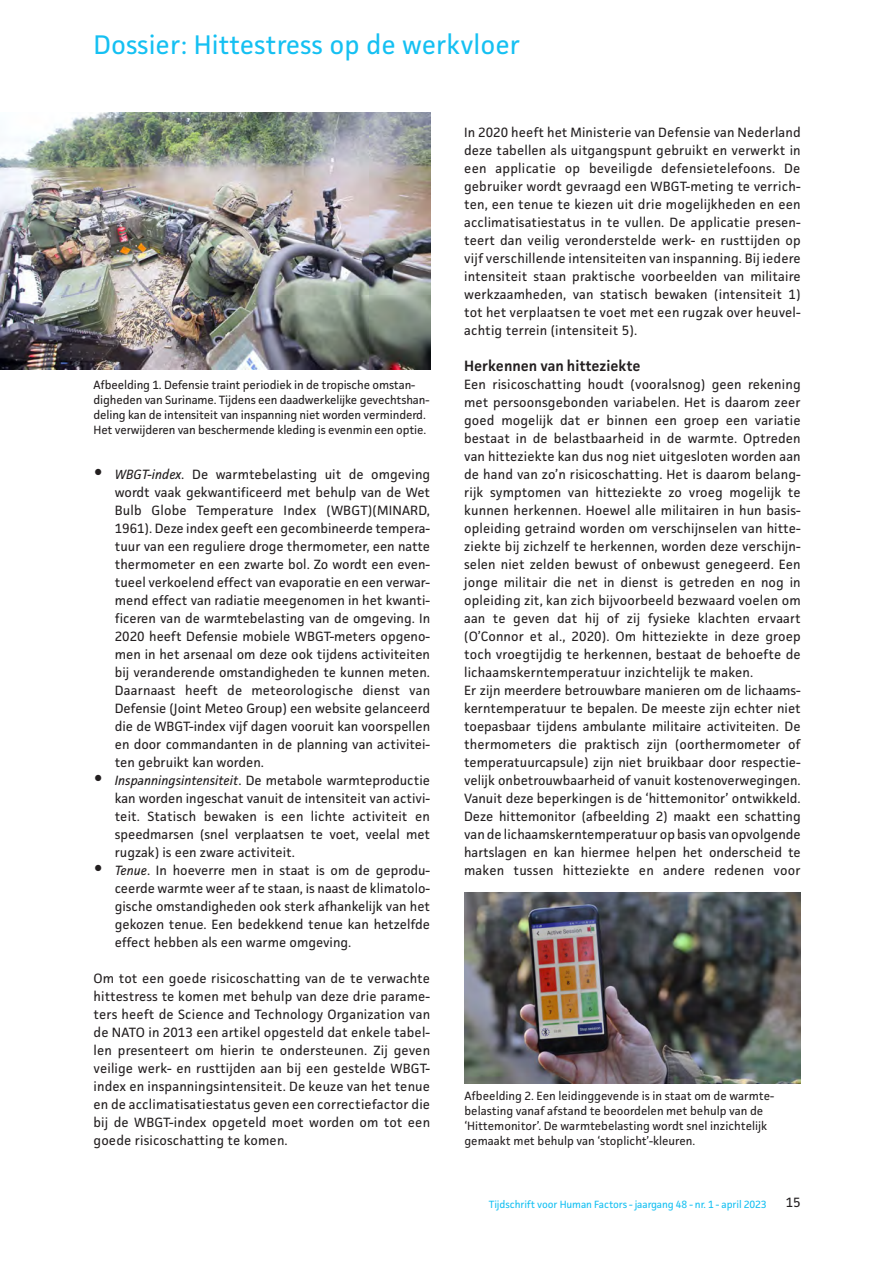
<style>
.page{position:relative;width:893px;height:1263px;background:#fff}
.page>*{position:absolute;margin:0;border:0;box-sizing:border-box;transform-origin:0 0}
.dossiernaam_TvE{font:27px "Facit";color:#15c0f2}
.kop1_TvE{font:600 15px "Facit";color:#231f20}
.basistekst_TvE{font:13.5px/18px "Facit";letter-spacing:.01em;color:#231f20;text-align:justify}
.basistekst-opsomming{font:13.5px/18px "Facit";color:#231f20;text-align:justify}
.bijschrift-onder_TvE{font:12px/15px "Facit";letter-spacing:-.01em;color:#231f20}
.t1{font:10.5px "Facit";letter-spacing:-.01em;color:#15c0f2}
.s1{font-style:italic}
</style>
<div class="page">
<img style="left:0;top:112px;width:430px;height:257px">
<img style="left:464px;top:893px;width:336px;height:190px">
<p class="dossiernaam_TvE" style="left:94px;top:27px;width:428px">Dossier: Hittestress op de werkvloer</p>
<p class="bijschrift-onder_TvE" style="left:94px;top:377px;width:337px">Afbeelding 1. Defensie traint periodiek in de tropische omstan&shy;digheden van Suriname. Tijdens een daadwerkelijke gevechtshan&shy;deling kan de intensiteit van inspanning niet worden verminderd.<br>Het verwijderen van beschermende kleding is evenmin een optie.</p>
<p class="basistekst-opsomming" style="left:115px;top:465px;width:317px;text-indent:-21px">• <span class="s1">WBGT-index.</span> De warmtebelasting uit de omgeving wordt vaak gekwantificeerd met behulp van de Wet Bulb Globe Temperature Index (WBGT)(MINARD, 1961). Deze index geeft een gecombineerde tempera&shy;tuur van een reguliere droge thermometer, een natte thermometer en een zwarte bol. Zo wordt een even&shy;tueel verkoelend effect van evaporatie en een verwar&shy;mend effect van radiatie meegenomen in het kwanti&shy;ficeren van de warmtebelasting van de omgeving. In 2020 heeft Defensie mobiele WBGT-meters opgeno&shy;men in het arsenaal om deze ook tijdens activiteiten bij veranderende omstandigheden te kunnen meten.<br>Daarnaast heeft de meteorologische dienst van Defensie (Joint Meteo Group) een website gelanceerd die de WBGT-index vijf dagen vooruit kan voorspellen en door commandanten in de planning van activitei&shy;ten gebruikt kan worden.</p>
<p class="basistekst-opsomming" style="left:115px;top:771px;width:317px;text-indent:-21px">• <span class="s1">Inspanningsintensiteit</span>. De metabole warmteproductie kan worden ingeschat vanuit de intensiteit van activi&shy;teit. Statisch bewaken is een lichte activiteit en speedmarsen (snel verplaatsen te voet, veelal met rugzak) is een zware activiteit.</p>
<p class="basistekst-opsomming" style="left:115px;top:861px;width:317px;text-indent:-21px">• <span class="s1">Tenue</span>. In hoeverre men in staat is om de geprodu&shy;ceerde warmte weer af te staan, is naast de klimatolo&shy;gische omstandigheden ook sterk afhankelijk van het gekozen tenue. Een bedekkend tenue kan hetzelfde effect hebben als een warme omgeving.</p>
<p class="basistekst_TvE" style="left:94px;top:969px;width:338px">Om tot een goede risicoschatting van de te verwachte hittestress te komen met behulp van deze drie parame&shy;ters heeft de Science and Technology Organization van de NATO in 2013 een artikel opgesteld dat enkele tabel&shy;len presenteert om hierin te ondersteunen. Zij geven veilige werk- en rusttijden aan bij een gestelde WBGT&shy;index en inspanningsintensiteit. De keuze van het tenue en de acclimatisatiestatus geven een correctiefactor die bij de WBGT-index opgeteld moet worden om tot een goede risicoschatting te komen.</p>
<p class="basistekst_TvE" style="left:464px;top:123px;width:338px">In 2020 heeft het Ministerie van Defensie van Nederland deze tabellen als uitgangspunt gebruikt en verwerkt in een applicatie op beveiligde defensietelefoons. De gebruiker wordt gevraagd een WBGT-meting te verrich&shy;ten, een tenue te kiezen uit drie mogelijkheden en een acclimatisatiestatus in te vullen. De applicatie presen&shy;teert dan veilig veronderstelde werk- en rusttijden op vijf verschillende intensiteiten van inspanning. Bij iedere intensiteit staan praktische voorbeelden van militaire werkzaamheden, van statisch bewaken (intensiteit 1) tot het verplaatsen te voet met een rugzak over heuvel&shy;achtig terrein (intensiteit 5).</p>
<p class="kop1_TvE" style="left:464px;top:356px;width:178px">Herkennen van hitteziekte</p>
<p class="basistekst_TvE" style="left:464px;top:375px;width:338px">Een risicoschatting houdt (vooralsnog) geen rekening met persoonsgebonden variabelen. Het is daarom zeer goed mogelijk dat er binnen een groep een variatie bestaat in de belastbaarheid in de warmte. Optreden van hitteziekte kan dus nog niet uitgesloten worden aan de hand van zo’n risicoschatting. Het is daarom belang&shy;rijk symptomen van hitteziekte zo vroeg mogelijk te kunnen herkennen. Hoewel alle militairen in hun basis&shy;opleiding getraind worden om verschijnselen van hitte&shy;ziekte bij zichzelf te herkennen, worden deze verschijn&shy;selen niet zelden bewust of onbewust genegeerd. Een jonge militair die net in dienst is getreden en nog in opleiding zit, kan zich bijvoorbeeld bezwaard voelen om aan te geven dat hij of zij fysieke klachten ervaart (O’Connor et al., 2020). Om hitteziekte in deze groep toch vroegtijdig te herkennen, bestaat de behoefte de lichaamskerntemperatuur inzichtelijk te maken.</p>
<p class="basistekst_TvE" style="left:464px;top:681px;width:338px">Er zijn meerdere betrouwbare manieren om de lichaams&shy;kerntemperatuur te bepalen. De meeste zijn echter niet toepasbaar tijdens ambulante militaire activiteiten. De thermometers die praktisch zijn (oorthermometer of temperatuurcapsule) zijn niet bruikbaar door respectie&shy;velijk onbetrouwbaarheid of vanuit kostenoverwegingen.</p>
<p class="basistekst_TvE" style="left:464px;top:789px;width:338px">Vanuit deze beperkingen is de ‘hittemonitor’ ontwikkeld.<br>Deze hittemonitor (afbeelding 2) maakt een schatting van de lichaamskerntemperatuur op basis van opvolgende hartslagen en kan hiermee helpen het onderscheid te maken tussen hitteziekte en andere redenen voor</p>
<p class="bijschrift-onder_TvE" style="left:464px;top:1088px;width:311px">Afbeelding 2. Een leidinggevende is in staat om de warmte&shy;belasting vanaf afstand te beoordelen met behulp van de ‘Hittemonitor’. De warmtebelasting wordt snel inzichtelijk gemaakt met behulp van ‘stoplicht’-kleuren.</p>
<p class="t1" style="left:489px;top:1197px;width:279px">Tijdschrift voor Human Factors - jaargang 48 - nr. 1 - april 2023</p>
<p class="basistekst_TvE" style="left:786px;top:1193px;width:16px">15</p>
</div>
